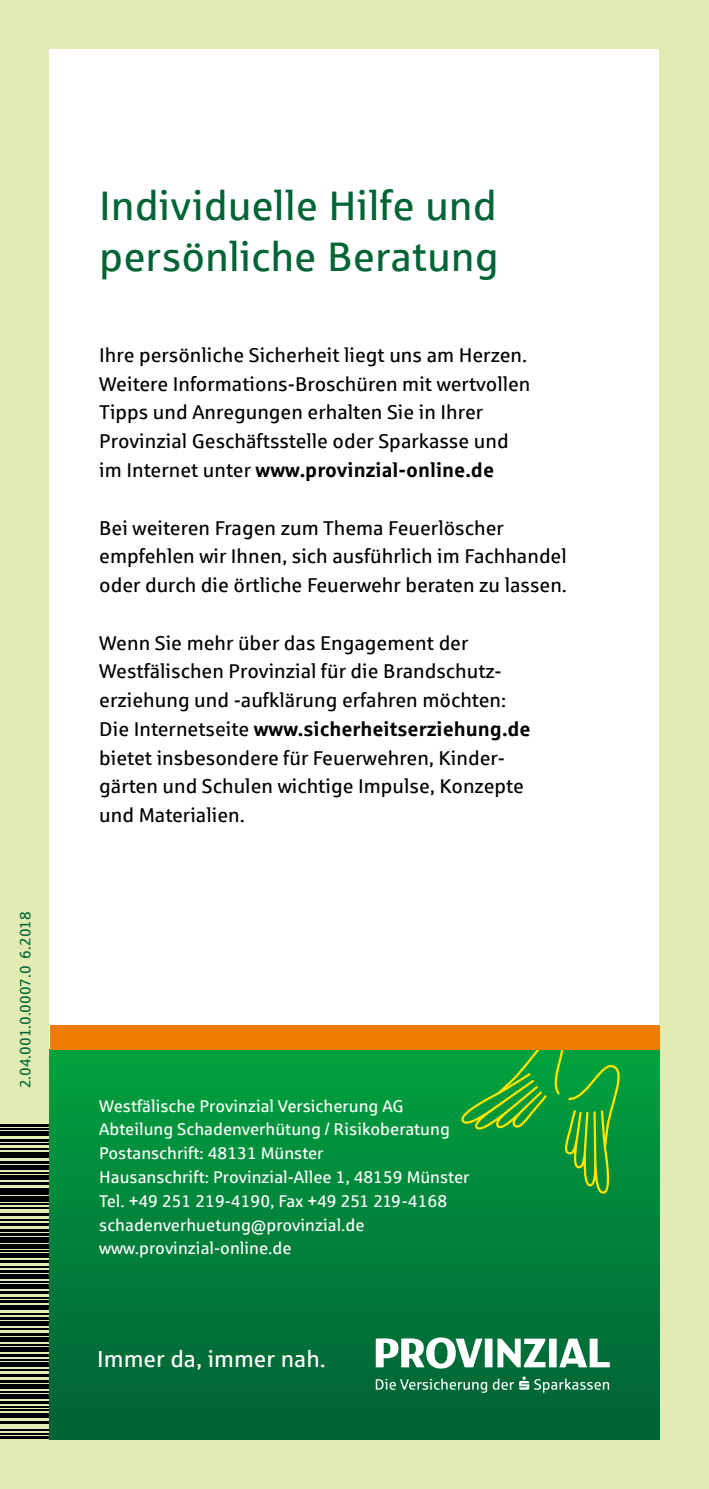
<style>
.page{position:relative;width:709px;height:1489px;background:#fff}
.page>*{position:absolute;margin:0;border:0;box-sizing:border-box;transform-origin:0 0}
.Überschrift{font:41.25px "Sparkasse Rg";color:#006434}
.t1{font:23.25px "Sparkasse Rg";color:#fff}
.Fließtext{font:20px/28.8px "Sparkasse Rg";color:#000}
.t2{font:17px "Sparkasse Rg";color:#fff}
.t3{font:15px "Sparkasse Rg";color:#006434}
.s1{font-weight:700}
</style>
<div class="page">
<div style="left:0;top:0;width:709px;height:1488px;background:#e3ebb5"></div>
<div style="left:50px;top:50px;width:609px;height:1389px;background:#fff"></div>
<hr style="left:0;top:1436px;width:50px;height:3px;background:#000">
<hr style="left:0;top:1433px;width:50px;height:1px;background:#000">
<hr style="left:0;top:1429px;width:50px;height:1px;background:#000">
<hr style="left:0;top:1420px;width:50px;height:3px;background:#000">
<hr style="left:0;top:1413px;width:50px;height:4px;background:#000">
<hr style="left:0;top:1409px;width:50px;height:1px;background:#000">
<hr style="left:0;top:1406px;width:50px;height:1px;background:#000">
<hr style="left:0;top:1400px;width:50px;height:3px;background:#000">
<svg style="left:0;top:1393px;width:50px;height:4px"></svg>
<hr style="left:0;top:1390px;width:50px;height:2px;background:#000">
<svg style="left:0;top:1383px;width:50px;height:4px"></svg>
<hr style="left:0;top:1379px;width:50px;height:3px;background:#000">
<hr style="left:0;top:1373px;width:50px;height:3px;background:#000">
<hr style="left:0;top:1369px;width:50px;height:1px;background:#000">
<hr style="left:0;top:1362px;width:50px;height:4px;background:#000">
<hr style="left:0;top:1359px;width:50px;height:1px;background:#000">
<hr style="left:0;top:1353px;width:50px;height:3px;background:#000">
<div style="left:0;top:1346px;width:50px;height:5px;background:#000"></div>
<hr style="left:0;top:1343px;width:50px;height:2px;background:#000">
<div style="left:0;top:1336px;width:50px;height:5px;background:#000"></div>
<hr style="left:0;top:1332px;width:50px;height:3px;background:#000">
<hr style="left:0;top:1328px;width:50px;height:1px;background:#000">
<hr style="left:0;top:1321px;width:50px;height:4px;background:#000">
<hr style="left:0;top:1316px;width:50px;height:3px;background:#000">
<hr style="left:0;top:1312px;width:50px;height:2px;background:#000">
<hr style="left:0;top:1305px;width:50px;height:4px;background:#000">
<hr style="left:0;top:1299px;width:50px;height:3px;background:#000">
<hr style="left:0;top:1297px;width:50px;height:1px;background:#000">
<hr style="left:0;top:1291px;width:50px;height:3px;background:#000">
<hr style="left:0;top:1284px;width:50px;height:4px;background:#000">
<hr style="left:0;top:1281px;width:50px;height:1px;background:#000">
<hr style="left:0;top:1274px;width:50px;height:4px;background:#000">
<hr style="left:0;top:1270px;width:50px;height:2px;background:#000">
<hr style="left:0;top:1265px;width:50px;height:2px;background:#000">
<hr style="left:0;top:1260px;width:50px;height:2px;background:#000">
<div style="left:0;top:1252px;width:50px;height:5px;background:#000"></div>
<hr style="left:0;top:1250px;width:50px;height:1px;background:#000">
<hr style="left:0;top:1244px;width:50px;height:4px;background:#000">
<div style="left:0;top:1237px;width:50px;height:6px;background:#000"></div>
<hr style="left:0;top:1233px;width:50px;height:2px;background:#000">
<hr style="left:0;top:1228px;width:50px;height:3px;background:#000">
<hr style="left:0;top:1223px;width:50px;height:3px;background:#000">
<hr style="left:0;top:1218px;width:50px;height:2px;background:#000">
<hr style="left:0;top:1213px;width:50px;height:3px;background:#000">
<hr style="left:0;top:1207px;width:50px;height:1px;background:#000">
<hr style="left:0;top:1203px;width:50px;height:1px;background:#000">
<div style="left:0;top:1196px;width:50px;height:5px;background:#000"></div>
<hr style="left:0;top:1190px;width:50px;height:4px;background:#000">
<hr style="left:0;top:1187px;width:50px;height:2px;background:#000">
<hr style="left:0;top:1181px;width:50px;height:3px;background:#000">
<div style="left:0;top:1174px;width:50px;height:5px;background:#000"></div>
<hr style="left:0;top:1172px;width:50px;height:1px;background:#000">
<div style="left:0;top:1164px;width:50px;height:5px;background:#000"></div>
<hr style="left:0;top:1160px;width:50px;height:3px;background:#000">
<div style="left:0;top:1152px;width:50px;height:5px;background:#000"></div>
<hr style="left:0;top:1147px;width:50px;height:2px;background:#000">
<hr style="left:0;top:1143px;width:50px;height:2px;background:#000">
<hr style="left:0;top:1139px;width:50px;height:3px;background:#000">
<div style="left:0;top:1130px;width:50px;height:5px;background:#000"></div>
<hr style="left:0;top:1127px;width:50px;height:2px;background:#000">
<hr style="left:0;top:1123px;width:50px;height:3px;background:#000">
<div style="left:50px;top:1049px;width:609px;height:390px;background:linear-gradient(to bottom,#00a13f,#006035)"></div>
<svg style="left:459px;top:1049px;width:164px;height:144px;background:#1a9c36"></svg>
<div style="left:50px;top:1024px;width:609px;height:25px;background:#ef7c00"></div>
<svg style="left:376px;top:1337px;width:233px;height:31px"></svg>
<svg style="left:376px;top:1376px;width:233px;height:16px;background:#35885f"></svg>
<p class="t3" style="left:16px;top:1088px;width:178px;rotate:-90deg">2.04.001.0.0007.0 6.2018</p>
<p class="Überschrift" style="left:99px;top:180px;width:399px">Individuelle Hilfe und</p>
<p class="Überschrift" style="left:99px;top:231px;width:401px">persönliche Beratung</p>
<p class="Fließtext" style="left:99px;top:340px;width:433px">Ihre persönliche Sicherheit liegt uns am Herzen.<br>Weitere Informations-Broschüren mit wertvollen Tipps und Anregungen erhalten Sie in Ihrer Provinzial Geschäftsstelle oder Sparkasse und im Internet unter <span class="s1">www.provinzial-online.de</span></p>
<p class="Fließtext" style="left:99px;top:512px;width:469px">Bei weiteren Fragen zum Thema Feuerlöscher empfehlen wir Ihnen, sich ausführlich im Fachhandel oder durch die örtliche Feuerwehr beraten zu lassen.</p>
<p class="Fließtext" style="left:99px;top:627px;width:433px">Wenn Sie mehr über das Engagement der Westfälischen Provinzial für die Brandschutz&shy;erziehung und -aufklärung erfahren möchten:<br>Die Internetseite <span class="s1">www.sicherheitserziehung.de </span>bietet insbesondere für Feuerwehren, Kinder&shy;gärten und Schulen wichtige Impulse, Konzepte und Materialien.</p>
<p class="t2" style="left:99px;top:1095px;width:306px">Westfälische Provinzial Versicherung AG</p>
<p class="t2" style="left:99px;top:1118px;width:352px">Abteilung Schadenverhütung / Risikoberatung</p>
<p class="t2" style="left:99px;top:1142px;width:226px">Postanschrift: 48131 Münster</p>
<p class="t2" style="left:99px;top:1166px;width:372px">Hausanschrift: Provinzial-Allee 1, 48159 Münster</p>
<p class="t2" style="left:99px;top:1190px;width:349px">Tel. +49 251 219-4190, Fax +49 251 219-4168</p>
<p class="t2" style="left:99px;top:1213px;width:267px">schadenverhuetung@provinzial.de</p>
<p class="t2" style="left:99px;top:1237px;width:194px">www.provinzial-online.de</p>
<p class="t1" style="left:97px;top:1344px;width:230px">Immer da, immer nah.</p>
</div>
